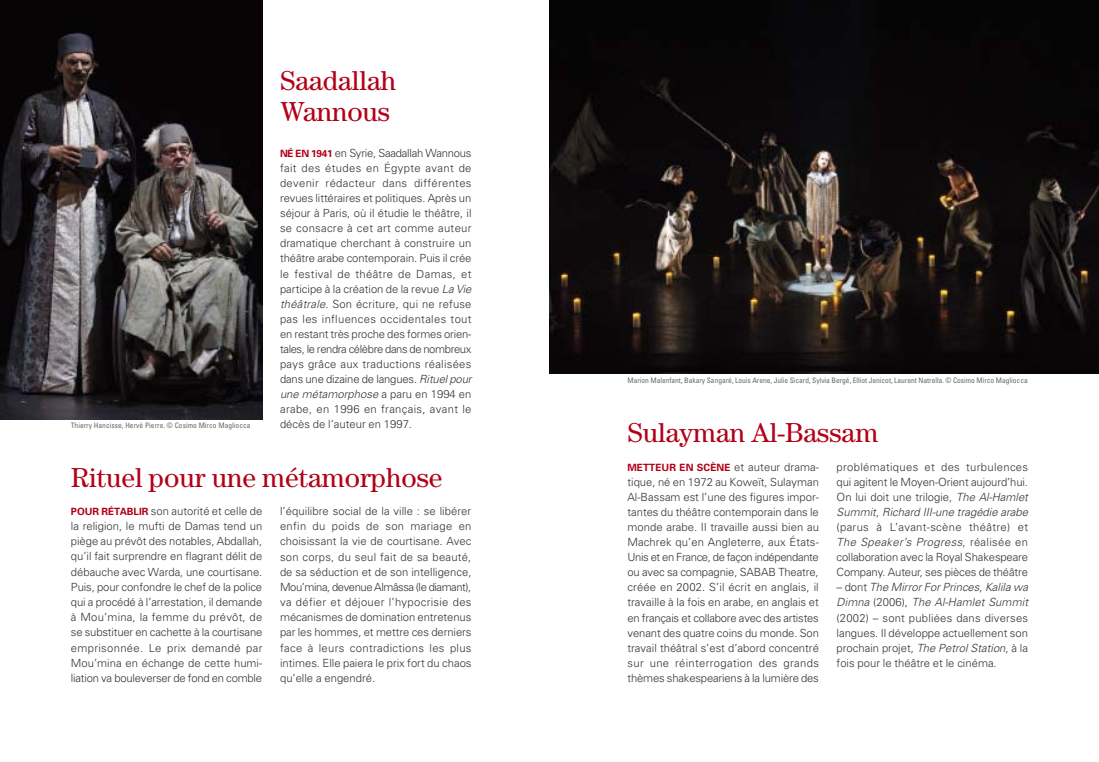
<style>
.page{position:relative;width:1099px;height:762px;background:#fff}
.page>*{position:absolute;margin:0;border:0;box-sizing:border-box;transform-origin:0 0}
.t1{font:27.5px/31.2px "Century Std";color:#b20018}
.t2{font:300 11.25px/15.1px "Univers";color:#333;text-align:justify}
.t3{font:700 10px "Univers";letter-spacing:.005em;color:#b20018}
.t4{font:condensed 7.5px "Univers";letter-spacing:-.005em;color:#666}
.s1{font-weight:700;font-size:10px;color:#b20018}
.s2{font-style:italic}
.s3{font-weight:300;font-size:11.25px;color:#333}
</style>
<div class="page">
<img style="left:0;top:0;width:262px;height:419px">
<img style="left:549px;top:0;width:549px;height:374px">
<p class="t4" style="left:71px;top:423px;width:181px">Thierry Hancisse, Hervé Pierre. © Cosimo Mirco Magliocca</p>
<h1 class="t1" style="left:280px;top:67px;width:118px">Saadallah<br>Wannous</h1>
<p class="t2" style="left:280px;top:146px;width:193px"><span class="s1">NÉ EN 1941</span> en Syrie, Saadallah Wannous fait des études en Égypte avant de devenir rédacteur dans différentes revues littéraires et politiques. Après un séjour à Paris, où il étudie le théâtre, il se consacre à cet art comme auteur dramatique cherchant à construire un théâtre arabe contemporain. Puis il crée le festival de théâtre de Damas, et participe à la création de la revue <span class="s2">La Vie théâtrale</span>. Son écriture, qui ne refuse pas les influences occidentales tout en restant très proche des formes orien&shy;tales, le rendra célèbre dans de nombreux pays grâce aux traductions réalisées dans une dizaine de langues. <span class="s2">Rituel pour une métamorphose</span> a paru en 1994 en arabe, en 1996 en français, avant le décès de l’auteur en 1997.</p>
<h1 class="t1" style="left:71px;top:464px;width:373px">Rituel pour une métamorphose</h1>
<p class="t2" style="left:71px;top:504px;width:193px"><span class="s1">POUR RÉTABLIR</span> son autorité et celle de la religion, le mufti de Damas tend un piège au prévôt des notables, Abdallah, qu’il fait surprendre en flagrant délit de débauche avec Warda, une courtisane.<br>Puis, pour confondre le chef de la police qui a procédé à l’arrestation, il demande à Mou’mina, la femme du prévôt, de se substituer en cachette à la courtisane emprisonnée. Le prix demandé par Mou’mina en échange de cette humi&shy;liation va bouleverser de fond en comble</p>
<p class="t2" style="left:280px;top:504px;width:193px">l’équilibre social de la ville : se libérer enfin du poids de son mariage en choisissant la vie de courtisane. Avec son corps, du seul fait de sa beauté, de sa séduction et de son intelligence, Mou’mina, devenue Almâssa (le diamant), va défier et déjouer l’hypocrisie des mécanismes de domination entretenus par les hommes, et mettre ces derniers face à leurs contradictions les plus intimes. Elle paiera le prix fort du chaos qu’elle a engendré.</p>
<p class="t4" style="left:627px;top:377px;width:402px">Marion Malenfant, Bakary Sangaré, Louis Arene, Julie Sicard, Sylvia Bergé, Elliot Jenicot, Laurent Natrella. © Cosimo Mirco Magliocca</p>
<h1 class="t1" style="left:627px;top:420px;width:252px">Sulayman Al-Bassam</h1>
<p class="t3" style="left:627px;top:463px;width:193px">METTEUR EN SCÈNE <span class="s3">et auteur drama-</span></p>
<p class="t2" style="left:627px;top:475px;width:193px">tique, né en 1972 au Koweït, Sulayman Al-Bassam est l’une des figures impor&shy;tantes du théâtre contemporain dans le monde arabe. Il travaille aussi bien au Machrek qu’en Angleterre, aux États-Unis et en France, de façon indépendante ou avec sa compagnie, SABAB Theatre, créée en 2002. S’il écrit en anglais, il travaille à la fois en arabe, en anglais et en français et collabore avec des artistes venant des quatre coins du monde. Son travail théâtral s’est d’abord concentré sur une réinterrogation des grands thèmes shakespeariens à la lumière des</p>
<p class="t2" style="left:836px;top:460px;width:193px">problématiques et des turbulences qui agitent le Moyen-Orient aujourd’hui.<br>On lui doit une trilogie, <span class="s2">The Al-Hamlet Summit</span>, <span class="s2">Richard III-une tragédie arabe </span>(parus à L’avant-scène théâtre) et <span class="s2">The Speaker’s Progress</span>, réalisée en collaboration avec la Royal Shakespeare Company. Auteur, ses pièces de théâtre</p>
<p class="t2" style="left:836px;top:581px;width:193px">– dont <span class="s2">The Mirror For Princes</span>, <span class="s2">Kalila wa Dimna</span> (2006), <span class="s2">The Al-Hamlet Summit </span>(2002) – sont publiées dans diverses langues. Il développe actuellement son prochain projet, <span class="s2">The Petrol Station</span>, à la fois pour le théâtre et le cinéma.</p>
</div>
